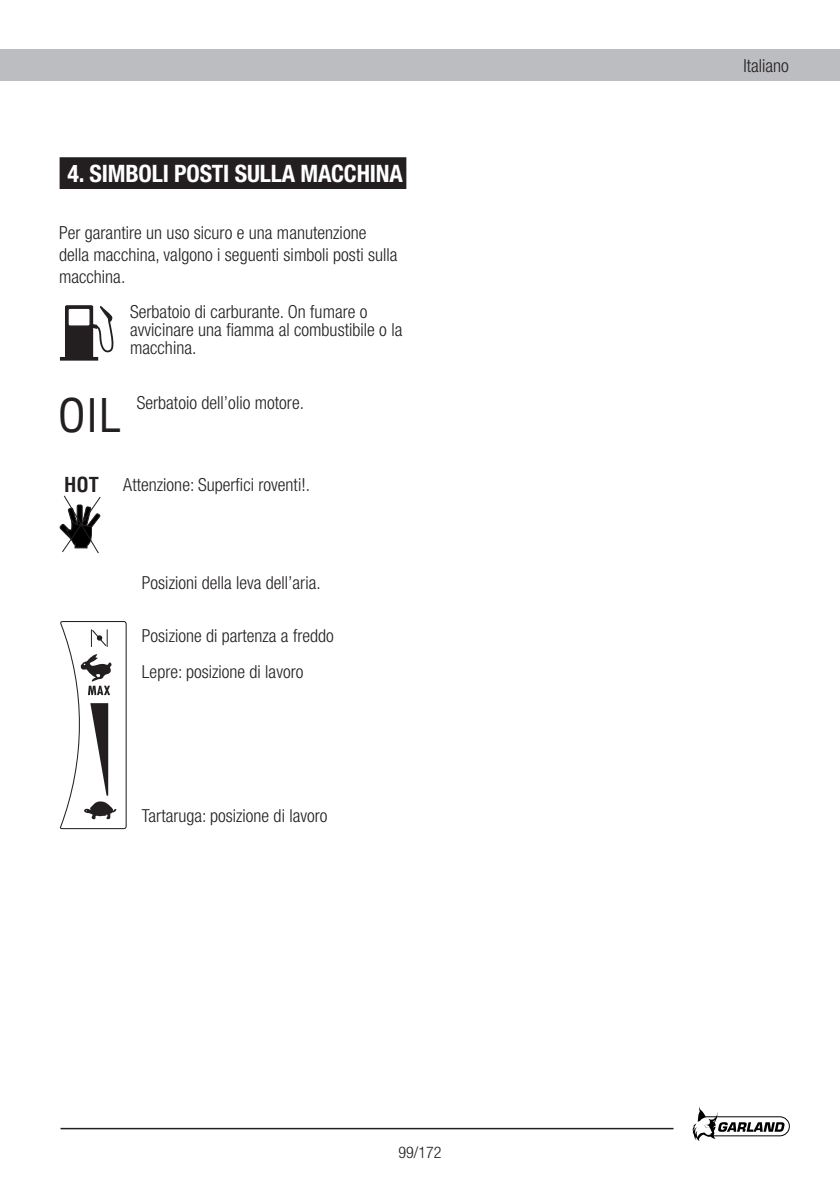
<style>
.page{position:relative;width:840px;height:1191px;background:#fff}
.page>*{position:absolute;margin:0;border:0;box-sizing:border-box;transform-origin:0 0}
.t1{font:condensed 45.2px "Helvetica";color:#231f20}
.t2{font:700 condensed 24px "Helvetica Neue";letter-spacing:-.01em;color:#fff}
.TEXTO{font:300 condensed 18px/22px "Helvetica Neue";color:#231f20}
.t3{font:300 condensed 16px "Helvetica Neue";color:#231f20}
.s1{font-family:"Helvetica";font-weight:700;font-size:20.2px}
</style>
<div class="page">
<div style="left:0;top:50px;width:839px;height:31px;background:#bcbdc0"></div>
<svg style="left:692px;top:1107px;width:97px;height:34px"></svg>
<hr style="left:60px;top:1127px;width:613px;height:2px;background:#231f20">
<svg style="left:59px;top:495px;width:42px;height:59px"></svg>
<div style="left:61px;top:158px;width:344px;height:30px;background:#231f20"></div>
<div style="left:60px;top:157px;width:346px;height:32px;border:2px solid #231f20"></div>
<div style="left:66px;top:306px;width:26px;height:53px;background:#231f20"></div>
<div style="left:65px;top:305px;width:28px;height:55px;border:1px solid #231f20"></div>
<div style="left:60px;top:357px;width:38px;height:3px;border:1px solid #231f20"></div>
<div style="left:68px;top:308px;width:22px;height:18px;background:#fff;border-radius:2px"></div>
<div style="left:67px;top:308px;width:24px;height:19px;border:1px solid #231f20;border-radius:2px"></div>
<svg style="left:90px;top:306px;width:24px;height:48px"></svg>
<svg style="left:60px;top:621px;width:67px;height:208px"></svg>
<p class="t2" style="left:67px;top:159px;width:337px">4. SIMBOLI POSTI SULLA MACCHINA</p>
<p class="TEXTO" style="left:59px;top:221px;width:340px">Per garantire un uso sicuro e una manutenzione della macchina, valgono i seguenti simboli posti sulla macchina.</p>
<p class="TEXTO" style="left:130px;top:302px;width:273px;line-height:18px">Serbatoio di carburante. On fumare o avvicinare una fiamma al combustibile o la macchina.</p>
<h1 class="t1" style="left:58px;top:387px;width:65px">OIL</h1>
<p class="TEXTO" style="left:137px;top:391px;width:169px">Serbatoio dell’olio motore.</p>
<p class="TEXTO" style="left:64px;top:473px;width:247px"><span class="s1">HOT</span> Attenzione: Superfici roventi!.</p>
<p class="TEXTO" style="left:142px;top:571px;width:180px">Posizioni della leva dell’aria.</p>
<p class="TEXTO" style="left:142px;top:625px;width:193px">Posizione di partenza a freddo</p>
<p class="TEXTO" style="left:142px;top:660px;width:163px">Lepre: posizione di lavoro</p>
<p class="TEXTO" style="left:142px;top:804px;width:187px">Tartaruga: posizione di lavoro</p>
<p class="t3" style="left:398px;top:1143px;width:45px">99/172</p>
<p class="TEXTO" style="left:743px;top:55px;width:47px">Italiano</p>
</div>
